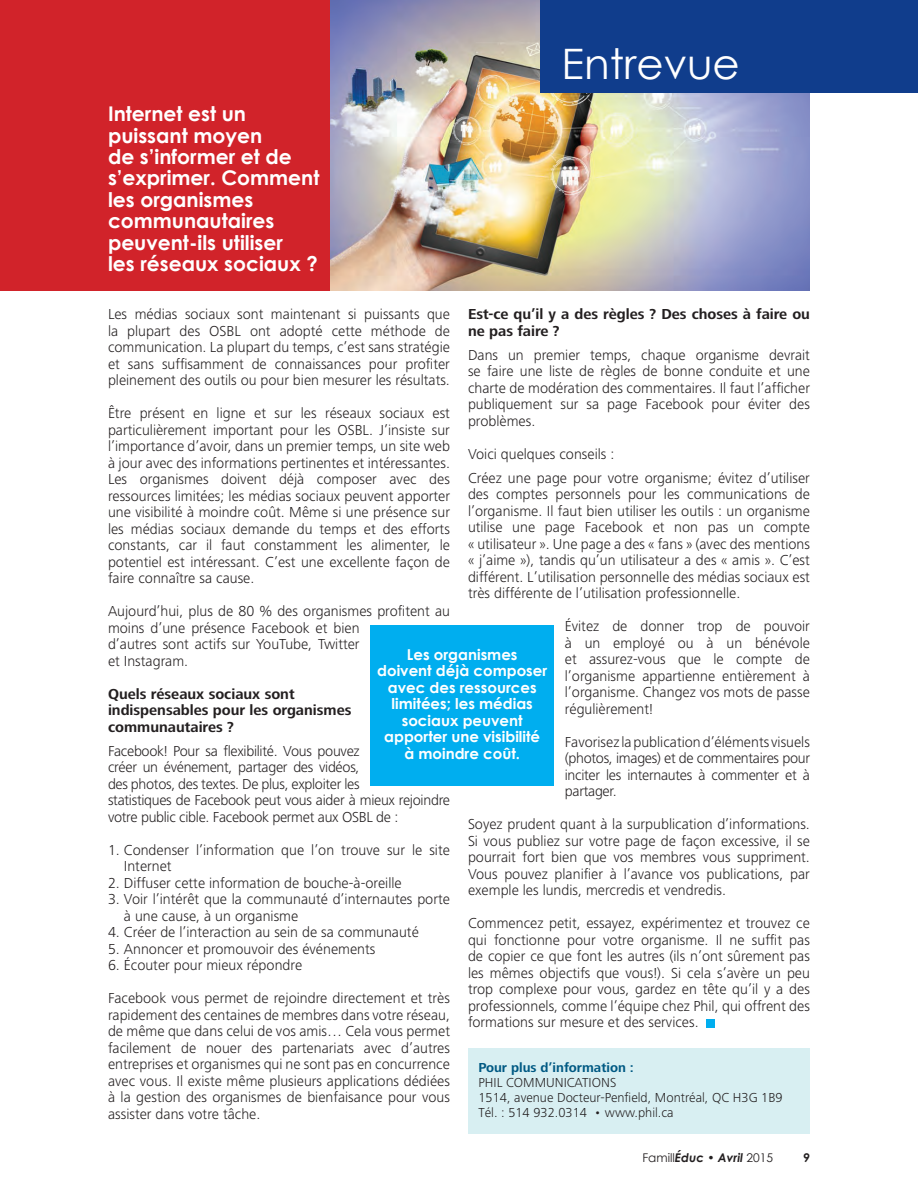
<style>
.page{position:relative;width:918px;height:1188px;background:#fff}
.page>*{position:absolute;margin:0;border:0;box-sizing:border-box;transform-origin:0 0}
.t1{font:42px "Century Gothic";color:#fff}
.t2{font:700 20.25px/21.5px "Century Gothic";color:#fff}
.t3{font:300 15px/16.5px "Frutiger Next LT";color:#231f20;text-align:justify}
.t4{font:300 15px/16.5px "Frutiger Next LT";letter-spacing:-.02em;color:#231f20}
.t5{font:700 15px/16.5px "Frutiger Next LT";color:#231f20}
.t6{font:700 15px/16.5px "Century Gothic";color:#fff;text-align:center}
.t7{font:300 13.5px/15px "Frutiger Next LT";color:#231f20}
.t8{font:700 13.5px "Frutiger Next LT";color:#005983}
.t9{font:12px "Century Gothic";color:#231f20}
.t10{font:italic 700 12px "Century Gothic";color:#231f20}
.s1{font-weight:700;font-style:italic}
</style>
<div class="page">
<div style="left:0;top:0;width:330px;height:291px;background:#d1232a"></div>
<img style="left:331px;top:0;width:479px;height:291px">
<div style="left:540px;top:0;width:378px;height:92px;background:#103d8c"></div>
<div style="left:707px;top:1019px;width:8px;height:8px;background:#00aeef"></div>
<div style="left:370px;top:625px;width:184px;height:160px;background:#00aeef"></div>
<div style="left:468px;top:1048px;width:342px;height:85px;background:#d8eff2"></div>
<h2 class="t2" style="left:108px;top:103px;width:213px">internet est un puissant moyen<br>de s’informer et de s’exprimer. comment les organismes communautaires peuvent-ils utiliser<br>les réseaux sociaux ?</h2>
<h1 class="t1" style="left:562px;top:38px;width:180px">Entrevue</h1>
<p class="t5" style="left:468px;top:306px;width:344px">Est-ce qu’il y a des règles ? Des choses à faire ou ne pas faire ?</p>
<p class="t3" style="left:468px;top:347px;width:344px">Dans un premier temps, chaque organisme devrait se faire une liste de règles de bonne conduite et une charte de modération des commentaires. Il faut l’afficher publiquement sur sa page Facebook pour éviter des problèmes.</p>
<p class="t3" style="left:468px;top:442px;width:343px;line-height:24px">Voici quelques conseils :<br>Créez une page pour votre organisme; évitez d’utiliser</p>
<p class="t3" style="left:468px;top:486px;width:344px">des comptes personnels pour les communications de l’organisme. Il faut bien utiliser les outils : un organisme utilise une page Facebook et non pas un compte « utilisateur ». Une page a des « fans » (avec des mentions « j’aime »), tandis qu’un utilisateur a des « amis ». C’est différent. L’utilisation personnelle des médias sociaux est très différente de l’utilisation professionnelle.</p>
<p class="t3" style="left:565px;top:618px;width:247px">Évitez de donner trop de pouvoir à un employé ou à un bénévole et assurez-vous que le compte de l’organisme appartienne entièrement à l’organisme. Changez vos mots de passe régulièrement!</p>
<p class="t3" style="left:565px;top:734px;width:247px">Favorisez la publication d’éléments visuels (photos, images) et de commentaires pour inciter les internautes à commenter et à partager.</p>
<p class="t3" style="left:468px;top:816px;width:343px">Soyez prudent quant à la surpublication d’informations.<br>Si vous publiez sur votre page de façon excessive, il se pourrait fort bien que vos membres vous suppriment.<br>Vous pouvez planifier à l’avance vos publications, par exemple les lundis, mercredis et vendredis.</p>
<p class="t3" style="left:468px;top:915px;width:344px">Commencez petit, essayez, expérimentez et trouvez ce qui fonctionne pour votre organisme. Il ne suffit pas de copier ce que font les autres (ils n’ont sûrement pas les mêmes objectifs que vous!). Si cela s’avère un peu trop complexe pour vous, gardez en tête qu’il y a des professionnels, comme l’équipe chez Phil, qui offrent des formations sur mesure et des services.</p>
<p class="t3" style="left:108px;top:306px;width:344px">Les médias sociaux sont maintenant si puissants que la plupart des OSBL ont adopté cette méthode de communication. La plupart du temps, c’est sans stratégie et sans suffisamment de connaissances pour profiter pleinement des outils ou pour bien mesurer les résultats.</p>
<p class="t3" style="left:108px;top:405px;width:344px">Être présent en ligne et sur les réseaux sociaux est particulièrement important pour les OSBL. J’insiste sur l’importance d’avoir, dans un premier temps, un site web à jour avec des informations pertinentes et intéressantes.<br>Les organismes doivent déjà composer avec des ressources limitées; les médias sociaux peuvent apporter une visibilité à moindre coût. Même si une présence sur les médias sociaux demande du temps et des efforts constants, car il faut constamment les alimenter, le potentiel est intéressant. C’est une excellente façon de faire connaître sa cause.</p>
<p class="t3" style="left:108px;top:603px;width:344px;text-align:left">Aujourd’hui, plus de 80 % des organismes profitent au moins d’une présence Facebook et bien<br>d’autres sont actifs sur YouTube, Twitter<br>et Instagram.</p>
<p class="t5" style="left:108px;top:686px;width:245px">Quels réseaux sociaux sont indispensables pour les organismes communautaires ?</p>
<p class="t4" style="left:108px;top:743px;width:344px">Facebook! Pour sa flexibilité. Vous pouvez<br>créer un événement, partager des vidéos,<br>des photos, des textes. De plus, exploiter les<br>statistiques de Facebook peut vous aider à mieux rejoindre votre public cible. Facebook permet aux OSBL de :</p>
<p class="t3" style="left:124px;top:842px;width:328px;text-indent:-16px">1. Condenser l’information que l’on trouve sur le site<br>Internet</p>
<p class="t3" style="left:108px;top:875px;width:295px">2. Diffuser cette information de bouche-à-oreille</p>
<p class="t3" style="left:124px;top:891px;width:328px;text-indent:-16px">3. Voir l’intérêt que la communauté d’internautes porte à une cause, à un organisme</p>
<p class="t3" style="left:108px;top:924px;width:312px">4. Créer de l’interaction au sein de sa communauté</p>
<p class="t3" style="left:108px;top:941px;width:269px">5. Annoncer et promouvoir des événements</p>
<p class="t3" style="left:108px;top:957px;width:196px">6. Écouter pour mieux répondre</p>
<p class="t3" style="left:108px;top:990px;width:344px">Facebook vous permet de rejoindre directement et très rapidement des centaines de membres dans votre réseau, de même que dans celui de vos amis… Cela vous permet facilement de nouer des partenariats avec d’autres entreprises et organismes qui ne sont pas en concurrence avec vous. Il existe même plusieurs applications dédiées à la gestion des organismes de bienfaisance pour vous assister dans votre tâche.</p>
<p class="t6" style="left:377px;top:646px;width:172px">Les organismes<br>doivent déjà composer avec des ressources limitées; les médias sociaux peuvent apporter une visibilité<br>à moindre coût.</p>
<p class="t8" style="left:478px;top:1060px;width:157px">Pour plus d’information :</p>
<p class="t7" style="left:478px;top:1075px;width:306px">PHIL COMMUNICATIONS<br>1514, avenue Docteur-Penfield, Montréal, QC H3G 1B9<br>Tél. : 514 932.0314 • www.phil.ca</p>
<p class="t9" style="left:643px;top:1150px;width:132px">Famill<span class="s1">Éduc • Avril</span> 2015</p>
<p class="t10" style="left:803px;top:1150px;width:8px">9</p>
</div>
